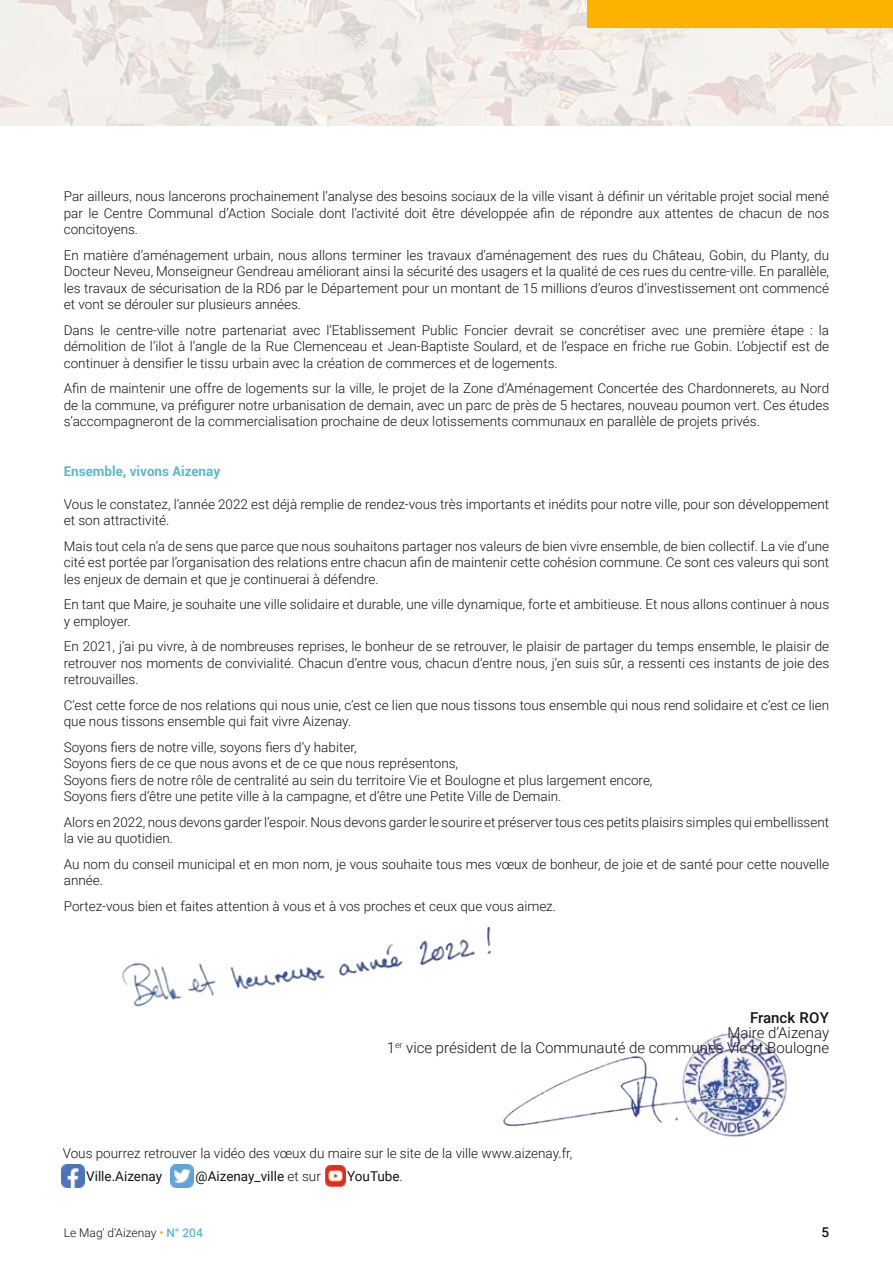
<style>
.page{position:relative;width:893px;height:1263px;background:#fff}
.page>*{position:absolute;margin:0;border:0;box-sizing:border-box;transform-origin:0 0}
.t1{font:300 15px/15px "Roboto";color:#131413;text-align:right}
.t2{font:500 15px "Roboto";color:#131413}
.t3{font:300 13.5px/16.5px "Roboto";color:#131413;text-align:justify}
.t4{font:13.5px "Roboto";color:#131413}
.t5{font:700 13.5px "Roboto";color:#59bacb}
.t6{font:500 13.5px "Roboto";color:#131413}
.t7{font:300 12px "Roboto";color:#131413}
.s1{font-weight:300}
.s2{font-weight:500;color:#fbb200}
.s3{font-weight:500;color:#59bacb}
</style>
<div class="page">
<img style="left:503px;top:1033px;width:284px;height:104px">
<img style="left:0;top:0;width:893px;height:125px">
<img style="left:62px;top:1164px;width:23px;height:23px">
<img style="left:171px;top:1164px;width:23px;height:23px">
<img style="left:325px;top:1164px;width:22px;height:23px">
<img style="left:122px;top:926px;width:370px;height:81px">
<div style="left:587px;top:0;width:306px;height:28px;background:#fbb200"></div>
<p class="t3" style="left:64px;top:188px;width:767px">Par ailleurs, nous lancerons prochainement l’analyse des besoins sociaux de la ville visant à définir un véritable projet social mené par le Centre Communal d’Action Sociale dont l’activité doit être développée afin de répondre aux attentes de chacun de nos concitoyens.</p>
<p class="t3" style="left:64px;top:246px;width:767px">En matière d’aménagement urbain, nous allons terminer les travaux d’aménagement des rues du Château, Gobin, du Planty, du Docteur Neveu, Monseigneur Gendreau améliorant ainsi la sécurité des usagers et la qualité de ces rues du centre-ville. En parallèle, les travaux de sécurisation de la RD6 par le Département pour un montant de 15 millions d’euros d’investissement ont commencé et vont se dérouler sur plusieurs années.</p>
<p class="t3" style="left:64px;top:321px;width:767px">Dans le centre-ville notre partenariat avec l’Etablissement Public Foncier devrait se concrétiser avec une première étape : la démolition de l’ilot à l’angle de la Rue Clemenceau et Jean-Baptiste Soulard, et de l’espace en friche rue Gobin. L’objectif est de continuer à densifier le tissu urbain avec la création de commerces et de logements.</p>
<p class="t3" style="left:64px;top:380px;width:767px">Afin de maintenir une offre de logements sur la ville, le projet de la Zone d’Aménagement Concertée des Chardonnerets, au Nord de la commune, va préfigurer notre urbanisation de demain, avec un parc de près de 5 hectares, nouveau poumon vert. Ces études s’accompagneront de la commercialisation prochaine de deux lotissements communaux en parallèle de projets privés.</p>
<p class="t5" style="left:64px;top:461px;width:158px">Ensemble, vivons Aizenay</p>
<p class="t3" style="left:64px;top:495px;width:767px">Vous le constatez, l’année 2022 est déjà remplie de rendez-vous très importants et inédits pour notre ville, pour son développement et son attractivité.</p>
<p class="t3" style="left:64px;top:537px;width:767px">Mais tout cela n’a de sens que parce que nous souhaitons partager nos valeurs de bien vivre ensemble, de bien collectif. La vie d’une cité est portée par l’organisation des relations entre chacun afin de maintenir cette cohésion commune. Ce sont ces valeurs qui sont les enjeux de demain et que je continuerai à défendre.</p>
<p class="t3" style="left:64px;top:596px;width:767px">En tant que Maire, je souhaite une ville solidaire et durable, une ville dynamique, forte et ambitieuse. Et nous allons continuer à nous y employer.</p>
<p class="t3" style="left:64px;top:638px;width:767px">En 2021, j’ai pu vivre, à de nombreuses reprises, le bonheur de se retrouver, le plaisir de partager du temps ensemble, le plaisir de retrouver nos moments de convivialité. Chacun d’entre vous, chacun d’entre nous, j’en suis sûr, a ressenti ces instants de joie des retrouvailles.</p>
<p class="t3" style="left:64px;top:696px;width:767px">C’est cette force de nos relations qui nous unie, c’est ce lien que nous tissons tous ensemble qui nous rend solidaire et c’est ce lien que nous tissons ensemble qui fait vivre Aizenay.</p>
<p class="t3" style="left:64px;top:738px;width:590px;text-align:left">Soyons fiers de notre ville, soyons fiers d’y habiter,<br>Soyons fiers de ce que nous avons et de ce que nous représentons,<br>Soyons fiers de notre rôle de centralité au sein du territoire Vie et Boulogne et plus largement encore, Soyons fiers d’être une petite ville à la campagne, et d’être une Petite Ville de Demain.</p>
<p class="t3" style="left:64px;top:813px;width:767px">Alors en 2022, nous devons garder l’espoir. Nous devons garder le sourire et préserver tous ces petits plaisirs simples qui embellissent la vie au quotidien.</p>
<p class="t3" style="left:64px;top:855px;width:767px">Au nom du conseil municipal et en mon nom, je vous souhaite tous mes vœux de bonheur, de joie et de santé pour cette nouvelle année.</p>
<p class="t3" style="left:64px;top:897px;width:494px">Portez-vous bien et faites attention à vous et à vos proches et ceux que vous aimez.</p>
<p class="t2" style="left:750px;top:1007px;width:80px">Franck ROY</p>
<p class="t1" style="left:387px;top:1025px;width:444px">Maire d’Aizenay<br>1<sup>er</sup> vice président de la Communauté de communes Vie et Boulogne</p>
<p class="t3" style="left:63px;top:1145px;width:511px">Vous pourrez retrouver la vidéo des vœux du maire sur le site de la ville www.aizenay.fr,</p>
<p class="t4" style="left:86px;top:1166px;width:77px">Ville.Aizenay</p>
<p class="t4" style="left:196px;top:1166px;width:127px">@Aizenay_ville <span class="s1">et sur</span></p>
<p class="t4" style="left:347px;top:1166px;width:57px">YouTube<span class="s1">.</span></p>
<p class="t7" style="left:64px;top:1225px;width:141px">Le Mag' d'Aizenay <span class="s2">•</span> <span class="s3">N° 204</span></p>
<p class="t6" style="left:821px;top:1223px;width:9px">5</p>
</div>
